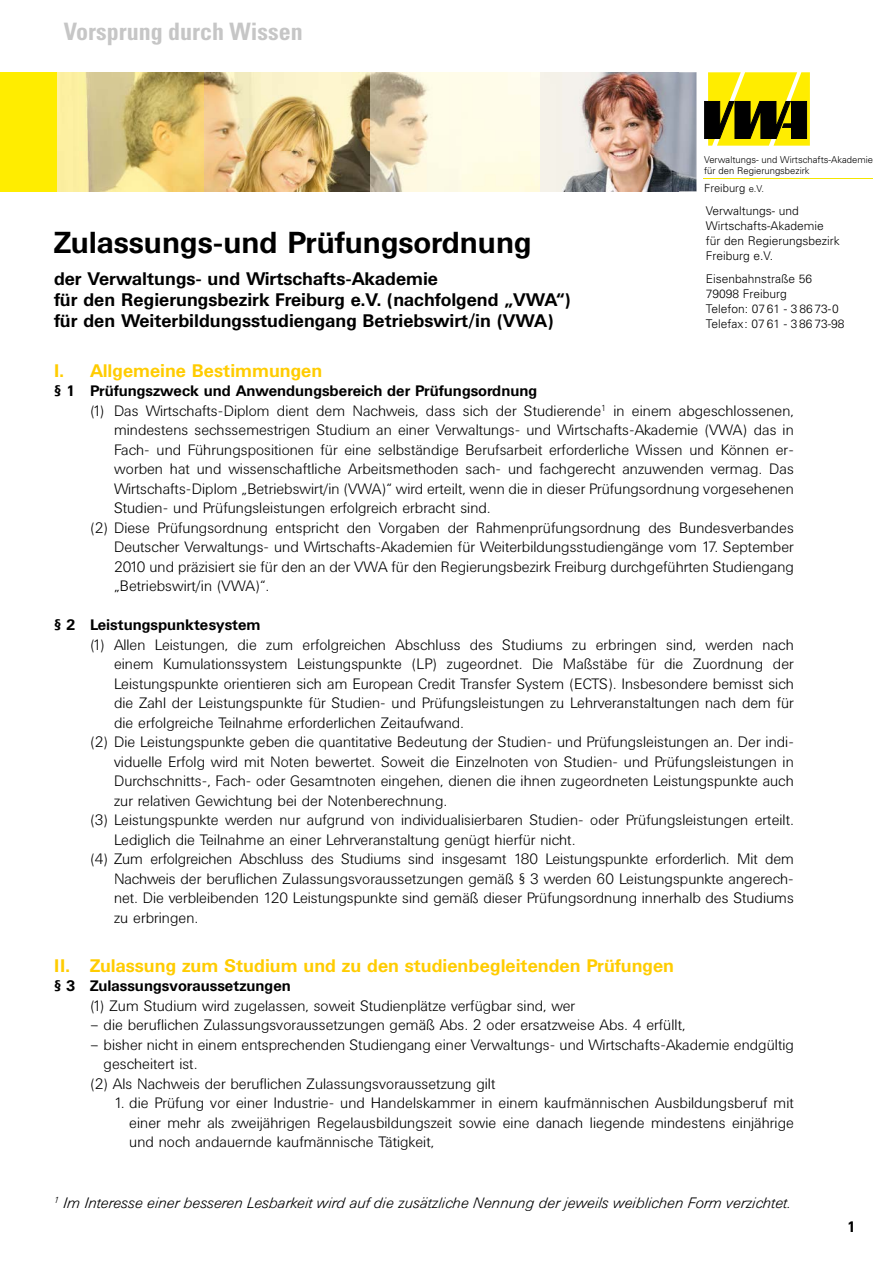
<style>
.page{position:relative;width:893px;height:1263px;background:#fff}
.page>*{position:absolute;margin:0;border:0;box-sizing:border-box;transform-origin:0 0}
.t1{font:700 30px "Univers BQ";color:#000}
.t2{font:700 condensed 24px "Univers";color:#c6c6c6}
.t3{font:700 18px/21px "Univers BQ";color:#000}
.t4{font:700 18px "Univers BQ";color:#fc0}
.t5{font:300 15px/19.5px "Univers BQ";color:#000;text-align:justify}
.t6{font:700 15px "Univers BQ";color:#000}
.t7{font:italic 300 15px "Univers BQ";color:#000}
.t8{font:300 12px/15px "Univers";color:#000}
.t9{font:300 11.25px "Univers";color:#000}
.t10{font:300 9.45px/11.4px "Univers";color:#000}
.s1{font-size:9.45px}
</style>
<div class="page">
<img style="left:679px;top:72px;width:17px;height:119px">
<img style="left:204px;top:72px;width:475px;height:119px">
<svg style="left:57px;top:72px;width:147px;height:119px;background:#dcc87e"></svg>
<div style="left:0;top:72px;width:57px;height:119px;background:#ffed00"></div>
<svg style="left:704px;top:72px;width:106px;height:74px;background:#9e9411"></svg>
<hr style="left:704px;top:178px;width:169px;height:1px;background:#f4e600">
<h2 class="t2" style="left:64px;top:17px;width:241px">Vorsprung durch Wissen</h2>
<h1 class="t1" style="left:54px;top:225px;width:479px">Zulassungs-und Prüfungsordnung</h1>
<p class="t3" style="left:54px;top:269px;width:518px">der Verwaltungs- und Wirtschafts-Akademie<br>für den Regierungsbezirk Freiburg e.V. (nachfolgend „VWA“) für den Weiterbildungsstudiengang Betriebswirt/in (VWA)</p>
<p class="t10" style="left:704px;top:153px;width:171px">Verwaltungs- und Wirtschafts-Akademie für den Regierungsbezirk</p>
<p class="t9" style="left:704px;top:181px;width:62px">Freiburg <span class="s1">e.V.</span></p>
<p class="t8" style="left:706px;top:203px;width:136px">Verwaltungs- und<br>Wirtschafts-Akademie für den Regierungsbezirk<br>Freiburg e.V.</p>
<p class="t8" style="left:706px;top:271px;width:140px">Eisenbahnstraße 56<br>79098 Freiburg<br>Telefon: 07 61 - 3 86 73-0<br>Telefax: 07 61 - 3 86 73-98</p>
<p class="t4" style="left:54px;top:360px;width:270px">I. Allgemeine Bestimmungen</p>
<p class="t6" style="left:54px;top:383px;width:485px">§ 1 Prüfungszweck und Anwendungsbereich der Prüfungsordnung</p>
<p class="t5" style="left:90px;top:401px;width:705px">(1) Das Wirtschafts-Diplom dient dem Nachweis, dass sich der Studierende<sup>1</sup> in einem abgeschlossenen,</p>
<p class="t5" style="left:114px;top:421px;width:681px">mindestens sechssemestrigen Studium an einer Verwaltungs- und Wirtschafts-Akademie (VWA) das in</p>
<p class="t5" style="left:114px;top:440px;width:681px">Fach- und Führungspositionen für eine selbständige Berufsarbeit erforderliche Wissen und Können er-</p>
<p class="t5" style="left:114px;top:460px;width:681px">worben hat und wissenschaftliche Arbeitsmethoden sach- und fachgerecht anzuwenden vermag. Das</p>
<p class="t5" style="left:114px;top:479px;width:681px">Wirtschafts-Diplom „Betriebswirt/in (VWA)“ wird erteilt, wenn die in dieser Prüfungsordnung vorgesehenen</p>
<p class="t5" style="left:114px;top:499px;width:378px">Studien- und Prüfungsleistungen erfolgreich erbracht sind.</p>
<p class="t5" style="left:90px;top:518px;width:705px">(2) Diese Prüfungsordnung entspricht den Vorgaben der Rahmenprüfungsordnung des Bundesverbandes</p>
<p class="t5" style="left:114px;top:538px;width:681px">Deutscher Verwaltungs- und Wirtschafts-Akademien für Weiterbildungsstudiengänge vom 17. September</p>
<p class="t5" style="left:114px;top:557px;width:681px">2010 und präzisiert sie für den an der VWA für den Regierungsbezirk Freiburg durchgeführten Studiengang</p>
<p class="t5" style="left:114px;top:577px;width:157px">„Betriebswirt/in (VWA)“.</p>
<p class="t6" style="left:54px;top:617px;width:208px">§ 2 Leistungspunktesystem</p>
<p class="t5" style="left:90px;top:635px;width:705px">(1) Allen Leistungen, die zum erfolgreichen Abschluss des Studiums zu erbringen sind, werden nach</p>
<p class="t5" style="left:114px;top:655px;width:681px">einem Kumulationssystem Leistungspunkte (LP) zugeordnet. Die Maßstäbe für die Zuordnung der</p>
<p class="t5" style="left:114px;top:674px;width:681px">Leistungspunkte orientieren sich am European Credit Transfer System (ECTS). Insbesondere bemisst sich</p>
<p class="t5" style="left:114px;top:694px;width:681px">die Zahl der Leistungspunkte für Studien- und Prüfungsleistungen zu Lehrveranstaltungen nach dem für</p>
<p class="t5" style="left:114px;top:713px;width:351px">die erfolgreiche Teilnahme erforderlichen Zeitaufwand.</p>
<p class="t5" style="left:90px;top:733px;width:705px">(2) Die Leistungspunkte geben die quantitative Bedeutung der Studien- und Prüfungsleistungen an. Der indi-</p>
<p class="t5" style="left:114px;top:752px;width:681px">viduelle Erfolg wird mit Noten bewertet. Soweit die Einzelnoten von Studien- und Prüfungsleistungen in</p>
<p class="t5" style="left:114px;top:772px;width:681px">Durchschnitts-, Fach- oder Gesamtnoten eingehen, dienen die ihnen zugeordneten Leistungspunkte auch</p>
<p class="t5" style="left:114px;top:791px;width:335px">zur relativen Gewichtung bei der Notenberechnung.</p>
<p class="t5" style="left:90px;top:811px;width:705px">(3) Leistungspunkte werden nur aufgrund von individualisierbaren Studien- oder Prüfungsleistungen erteilt.</p>
<p class="t5" style="left:114px;top:830px;width:463px">Lediglich die Teilnahme an einer Lehrveranstaltung genügt hierfür nicht.</p>
<p class="t5" style="left:90px;top:850px;width:705px">(4) Zum erfolgreichen Abschluss des Studiums sind insgesamt 180 Leistungspunkte erforderlich. Mit dem</p>
<p class="t5" style="left:114px;top:869px;width:681px">Nachweis der beruflichen Zulassungsvoraussetzungen gemäß § 3 werden 60 Leistungspunkte angerech-</p>
<p class="t5" style="left:114px;top:889px;width:681px">net. Die verbleibenden 120 Leistungspunkte sind gemäß dieser Prüfungsordnung innerhalb des Studiums</p>
<p class="t5" style="left:114px;top:908px;width:86px">zu erbringen.</p>
<p class="t4" style="left:54px;top:955px;width:622px">II. Zulassung zum Studium und zu den studienbegleitenden Prüfungen</p>
<p class="t6" style="left:54px;top:977px;width:238px">§ 3 Zulassungsvoraussetzungen</p>
<p class="t5" style="left:90px;top:996px;width:487px">(1) Zum Studium wird zugelassen, soweit Studienplätze verfügbar sind, wer</p>
<p class="t5" style="left:90px;top:1016px;width:597px">– die beruflichen Zulassungsvoraussetzungen gemäß Abs. 2 oder ersatzweise Abs. 4 erfüllt,</p>
<p class="t5" style="left:90px;top:1035px;width:705px">– bisher nicht in einem entsprechenden Studiengang einer Verwaltungs- und Wirtschafts-Akademie endgültig</p>
<p class="t5" style="left:104px;top:1055px;width:95px">gescheitert ist.</p>
<p class="t5" style="left:90px;top:1074px;width:407px">(2) Als Nachweis der beruflichen Zulassungsvoraussetzung gilt</p>
<p class="t5" style="left:129px;top:1094px;width:666px;text-indent:-15px">1. die Prüfung vor einer Industrie- und Handelskammer in einem kaufmännischen Ausbildungsberuf mit einer mehr als zweijährigen Regelausbildungszeit sowie eine danach liegende mindestens einjährige und noch andauernde kaufmännische Tätigkeit,</p>
<p class="t7" style="left:54px;top:1195px;width:738px"><sup>1</sup> Im Interesse einer besseren Lesbarkeit wird auf die zusätzliche Nennung der jeweils weiblichen Form verzichtet.</p>
<p class="t6" style="left:847px;top:1218px;width:11px">1</p>
</div>
